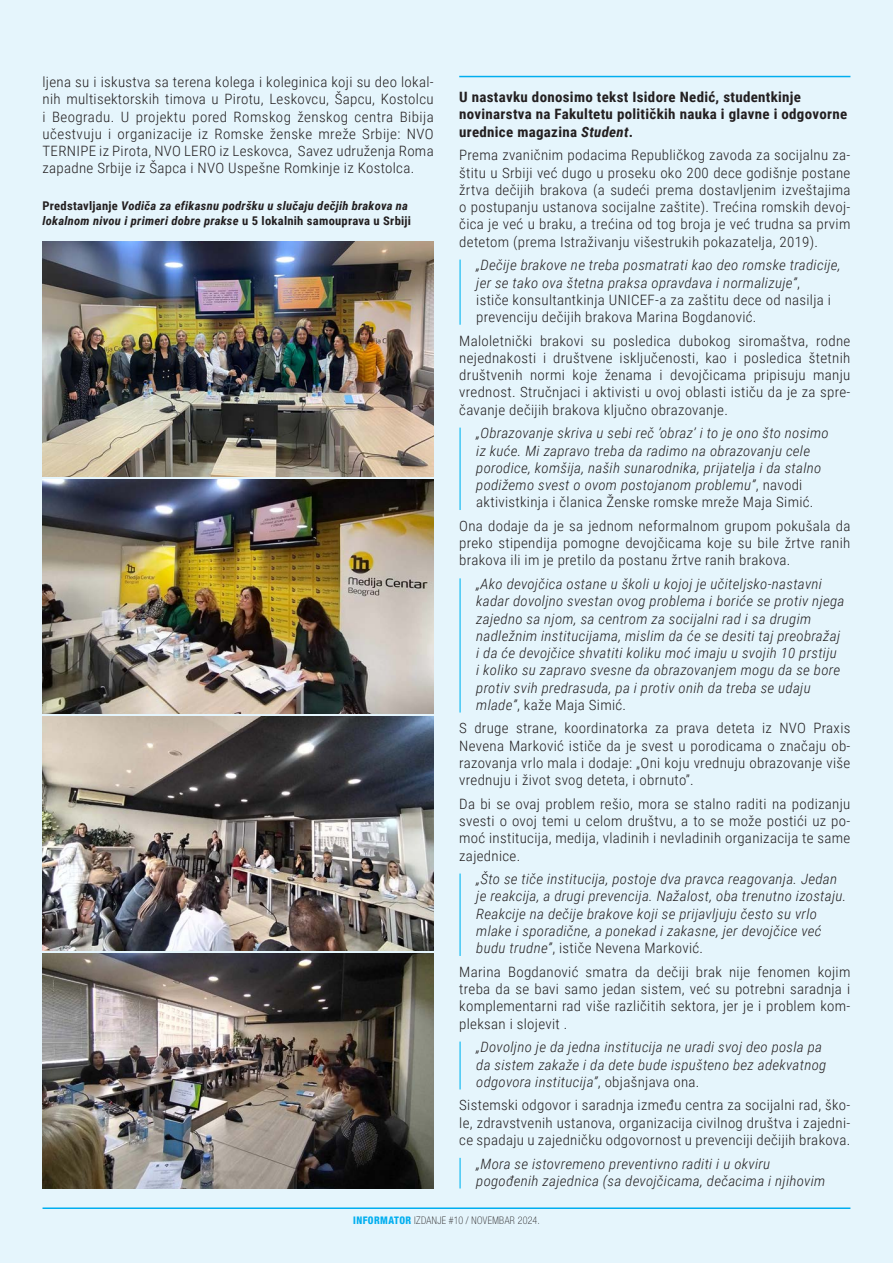
<style>
.page{position:relative;width:893px;height:1263px;background:#e5f5fc}
.page>*{position:absolute;margin:0;border:0;box-sizing:border-box;transform-origin:0 0}
.t1{font:300 14.25px/17.2px "Roboto Condensed";letter-spacing:.02em;color:#231f20;text-align:justify;scale:1.05 1}
.t2{font:italic 300 14.25px/17.2px "Roboto Condensed";letter-spacing:.02em;color:#231f20;scale:1.05 1}
.t3{font:700 14.25px/17.2px "Roboto Condensed";letter-spacing:.02em;color:#231f20;scale:1.05 1}
.t4{font:italic 700 12px/15px "Roboto Condensed";letter-spacing:.02em;color:#231f20;scale:1.05 1}
.t5{font:100 condensed 10.5px "Helvetica Neue LT Pro";letter-spacing:.04em;color:#231f20;scale:.95 1}
.s1{font-style:normal}
.s2{font-style:italic}
.s3{font-weight:800;color:#00aeef}
</style>
<div class="page">
<hr style="left:43px;top:1207px;width:807px;height:2px;background:#00aeef">
<img style="left:43px;top:242px;width:391px;height:234px">
<img style="left:43px;top:717px;width:391px;height:234px">
<img style="left:43px;top:479px;width:391px;height:235px">
<img style="left:43px;top:954px;width:391px;height:234px">
<hr style="left:459px;top:260px;width:2px;height:65px;background:#40c7f4">
<hr style="left:459px;top:428px;width:2px;height:82px;background:#40c7f4">
<hr style="left:459px;top:578px;width:2px;height:134px;background:#40c7f4">
<hr style="left:459px;top:873px;width:2px;height:83px;background:#40c7f4">
<hr style="left:459px;top:1041px;width:2px;height:48px;background:#40c7f4">
<hr style="left:459px;top:1158px;width:2px;height:30px;background:#40c7f4">
<hr style="left:459px;top:76px;width:391px;height:1px;background:#00aeef">
<p class="t1" style="left:43px;top:73px;width:374px">ljena su i iskustva sa terena kolega i koleginica koji su deo lokal&shy;nih multisektorskih timova u Pirotu, Leskovcu, Šapcu, Kostolcu i Beogradu. U projektu pored Romskog ženskog centra Bibija učestvuju i organizacije iz Romske ženske mreže Srbije: NVO TERNIPE iz Pirota, NVO LERO iz Leskovca, Savez udruženja Roma zapadne Srbije iz Šapca i NVO Uspešne Romkinje iz Kostolca.</p>
<p class="t4" style="left:43px;top:198px;width:353px"><span class="s1">Predstavljanje</span> Vodiča za efikasnu podršku u slučaju dečjih brakova na lokalnom nivou i primeri dobre prakse <span class="s1">u 5 lokalnih samouprava u Srbiji</span></p>
<p class="t3" style="left:459px;top:88px;width:371px">U nastavku donosimo tekst Isidore Nedić, studentkinje novinarstva na Fakultetu političkih nauka i glavne i odgovorne urednice magazina <span class="s2">Student</span>.</p>
<p class="t1" style="left:459px;top:146px;width:374px">Prema zvaničnim podacima Republičkog zavoda za socijalnu za&shy;štitu u Srbiji već dugo u proseku oko 200 dece godišnje postane žrtva dečijih brakova (a sudeći prema dostavljenim izveštajima o postupanju ustanova socijalne zaštite). Trećina romskih devoj&shy;čica je već u braku, a trećina od tog broja je već trudna sa prvim detetom (prema Istraživanju višestrukih pokazatelja, 2019).</p>
<p class="t2" style="left:476px;top:256px;width:349px">„Dečije brakove ne treba posmatrati kao deo romske tradicije, jer se tako ova štetna praksa opravdava i normalizuje”<span class="s1">,<br>ističe konsultantkinja UNICEF-a za zaštitu dece od nasilja i prevenciju dečijih brakova Marina Bogdanović.</span></p>
<p class="t1" style="left:459px;top:331px;width:374px">Maloletnički brakovi su posledica dubokog siromaštva, rodne nejednakosti i društvene isključenosti, kao i posledica štetnih društvenih normi koje ženama i devojčicama pripisuju manju vrednost. Stručnjaci i aktivisti u ovoj oblasti ističu da je za spre&shy;čavanje dečijih brakova ključno obrazovanje.</p>
<p class="t2" style="left:476px;top:424px;width:337px">„Obrazovanje skriva u sebi reč ’obraz’ i to je ono što nosimo iz kuće. Mi zapravo treba da radimo na obrazovanju cele porodice, komšija, naših sunarodnika, prijatelja i da stalno podižemo svest o ovom postojanom problemu”<span class="s1">, navodi aktivistkinja i članica Ženske romske mreže Maja Simić.</span></p>
<p class="t1" style="left:459px;top:517px;width:374px">Ona dodaje da je sa jednom neformalnom grupom pokušala da preko stipendija pomogne devojčicama koje su bile žrtve ranih brakova ili im je pretilo da postanu žrtve ranih brakova.</p>
<p class="t2" style="left:476px;top:575px;width:352px">„Ako devojčica ostane u školi u kojoj je učiteljsko-nastavni kadar dovoljno svestan ovog problema i boriće se protiv njega zajedno sa njom, sa centrom za socijalni rad i sa drugim nadležnim institucijama, mislim da će se desiti taj preobražaj i da će devojčice shvatiti koliku moć imaju u svojih 10 prstiju<br>i koliko su zapravo svesne da obrazovanjem mogu da se bore protiv svih predrasuda, pa i protiv onih da treba se udaju mlade”<span class="s1">, kaže Maja Simić.</span></p>
<p class="t1" style="left:459px;top:719px;width:374px">S druge strane, koordinatorka za prava deteta iz NVO Praxis Nevena Marković ističe da je svest u porodicama o značaju ob&shy;razovanja vrlo mala i dodaje: „Oni koju vrednuju obrazovanje više vrednuju i život svog deteta, i obrnuto”.</p>
<p class="t1" style="left:459px;top:795px;width:374px">Da bi se ovaj problem rešio, mora se stalno raditi na podizanju svesti o ovoj temi u celom društvu, a to se može postići uz po&shy;moć institucija, medija, vladinih i nevladinih organizacija te same zajednice.</p>
<p class="t2" style="left:476px;top:870px;width:354px">„Što se tiče institucija, postoje dva pravca reagovanja. Jedan je reakcija, a drugi prevencija. Nažalost, oba trenutno izostaju.<br>Reakcije na dečije brakove koji se prijavljuju često su vrlo mlake i sporadične, a ponekad i zakasne, jer devojčice već budu trudne”<span class="s1">, ističe Nevena Marković.</span></p>
<p class="t1" style="left:459px;top:963px;width:374px">Marina Bogdanović smatra da dečiji brak nije fenomen kojim treba da se bavi samo jedan sistem, već su potrebni saradnja i komplementarni rad više različitih sektora, jer je i problem kom&shy;pleksan i slojevit .</p>
<p class="t2" style="left:476px;top:1038px;width:335px">„Dovoljno je da jedna institucija ne uradi svoj deo posla pa da sistem zakaže i da dete bude ispušteno bez adekvatnog odgovora institucija”<span class="s1">, objašnjava ona.</span></p>
<p class="t1" style="left:459px;top:1096px;width:374px">Sistemski odgovor i saradnja između centra za socijalni rad, ško&shy;le, zdravstvenih ustanova, organizacija civilnog društva i zajedni&shy;ce spadaju u zajedničku odgovornost u prevenciji dečijih brakova.</p>
<p class="t2" style="left:476px;top:1154px;width:334px">„Mora se istovremeno preventivno raditi i u okviru pogođenih zajednica (sa devojčicama, dečacima i njihovim</p>
<p class="t5" style="left:353px;top:1214px;width:198px"><span class="s3">INFORMATOR</span> IZDANJE #10 / NOVEMBAR 2024.</p>
</div>
